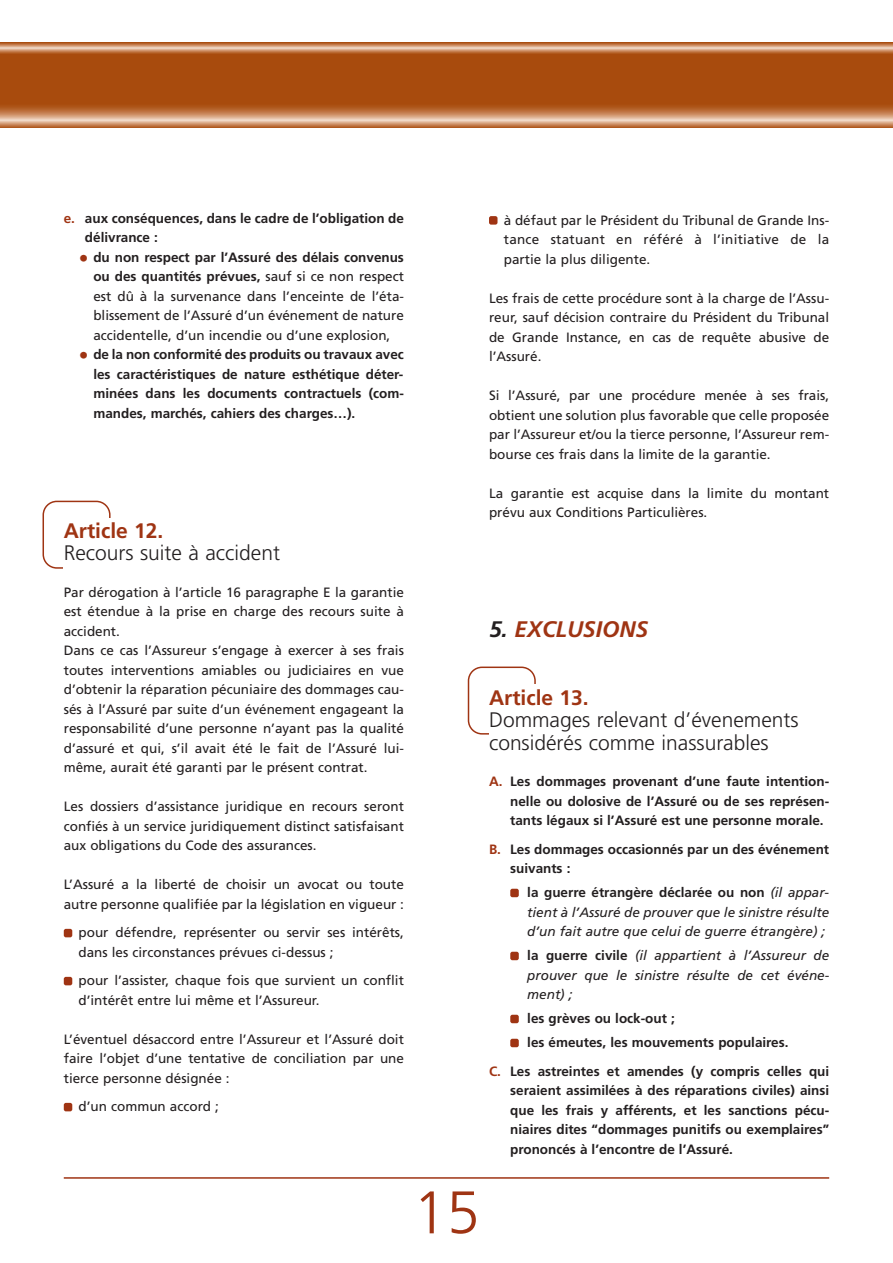
<style>
.page{position:relative;width:893px;height:1263px;background:#fff}
.page>*{position:absolute;margin:0;border:0;box-sizing:border-box;transform-origin:0 0}
.t1{font:300 60px "Frutiger";color:#9f3413}
.t2{font:italic 700 22.5px "Frutiger";color:#9f3413}
.t3{font:300 21px/22.5px "Frutiger";color:#231f20}
.t4{font:700 21px "Frutiger";color:#9f3413}
.t5{font:13.5px/19.5px "Frutiger";color:#231f20;text-align:justify}
.t6{font:700 13.5px/19.5px "Frutiger";color:#231f20}
.t7{font:italic 13.5px/19.5px "Frutiger";color:#231f20;text-align:justify}
.s1{color:#9f3413}
.s2{font-weight:700;font-size:19.5px;color:#9f3413}
.s3{font-weight:700}
.s4{font-size:19.5px;color:#9f3413}
.s5{color:#231f20}
.s6{font-weight:700;font-style:normal}
</style>
<div class="page">
<svg style="left:468px;top:666px;width:68px;height:69px"></svg>
<div style="left:489px;top:684px;width:340px;height:61px;background:#fff"></div>
<svg style="left:43px;top:501px;width:68px;height:68px"></svg>
<div style="left:64px;top:518px;width:340px;height:61px;background:#fff"></div>
<div style="left:64px;top:1103px;width:8px;height:8px;background:#9f3413;border-radius:2px"></div>
<div style="left:64px;top:977px;width:8px;height:8px;background:#9f3413;border-radius:2px"></div>
<div style="left:64px;top:929px;width:8px;height:8px;background:#9f3413;border-radius:2px"></div>
<div style="left:510px;top:1039px;width:9px;height:8px;background:#9f3413;border-radius:2px"></div>
<div style="left:510px;top:1015px;width:9px;height:8px;background:#9f3413;border-radius:2px"></div>
<div style="left:510px;top:952px;width:9px;height:8px;background:#9f3413;border-radius:2px"></div>
<div style="left:510px;top:889px;width:9px;height:8px;background:#9f3413;border-radius:2px"></div>
<div style="left:489px;top:216px;width:8px;height:9px;background:#9f3413;border-radius:2px"></div>
<hr style="left:64px;top:1177px;width:765px;height:2px;background:#9f3413">
<img style="left:0;top:42px;width:893px;height:86px">
<p class="t6" style="left:85px;top:209px;width:320px;text-indent:-21px"><span class="s1">e.</span> aux conséquences, dans le cadre de l’obligation de délivrance :</p>
<p class="t5" style="left:93px;top:248px;width:312px;text-indent:-15px"><span class="s2">•</span> <span class="s3">du non respect par l’Assuré des délais convenus ou des quantités prévues,</span> sauf si ce non respect est dû à la survenance dans l’enceinte de l’éta&shy;blissement de l’Assuré d’un événement de nature accidentelle, d’un incendie ou d’une explosion,</p>
<p class="t6" style="left:93px;top:346px;width:312px;text-align:justify;text-indent:-15px"><span class="s4">•</span> de la non conformité des produits ou travaux avec les caractéristiques de nature esthétique déter&shy;minées dans les documents contractuels (com&shy;mandes, marchés, cahiers des charges…).</p>
<h3 class="t4" style="left:64px;top:522px;width:101px">Article 12.</h3>
<h3 class="t3" style="left:64px;top:543px;width:218px">Recours suite à accident</h3>
<p class="t5" style="left:64px;top:583px;width:342px;text-align:left">Par dérogation à l’article 16 paragraphe E la garantie est étendue à la prise en charge des recours suite à accident.<br>Dans ce cas l’Assureur s’engage à exercer à ses frais toutes interventions amiables ou judiciaires en vue d’obtenir la réparation pécuniaire des dommages cau&shy;sés à l’Assuré par suite d’un événement engageant la responsabilité d’une personne n’ayant pas la qualité d’assuré et qui, s’il avait été le fait de l’Assuré lui&shy;même, aurait été garanti par le présent contrat.</p>
<p class="t5" style="left:64px;top:798px;width:342px">Les dossiers d’assistance juridique en recours seront confiés à un service juridiquement distinct satisfaisant aux obligations du Code des assurances.</p>
<p class="t5" style="left:64px;top:876px;width:342px">L’Assuré a la liberté de choisir un avocat ou toute autre personne qualifiée par la législation en vigueur :</p>
<p class="t5" style="left:79px;top:924px;width:327px">pour défendre, représenter ou servir ses intérêts, dans les circonstances prévues ci-dessus ;</p>
<p class="t5" style="left:79px;top:972px;width:327px">pour l’assister, chaque fois que survient un conflit d’intérêt entre lui même et l’Assureur.</p>
<p class="t5" style="left:64px;top:1030px;width:342px">L’éventuel désaccord entre l’Assureur et l’Assuré doit faire l’objet d’une tentative de conciliation par une tierce personne désignée :</p>
<p class="t5" style="left:79px;top:1098px;width:142px">d’un commun accord ;</p>
<p class="t5" style="left:504px;top:211px;width:327px">à défaut par le Président du Tribunal de Grande Ins&shy;tance statuant en référé à l’initiative de la partie la plus diligente.</p>
<p class="t5" style="left:489px;top:289px;width:342px">Les frais de cette procédure sont à la charge de l’Assu&shy;reur, sauf décision contraire du Président du Tribunal de Grande Instance, en cas de requête abusive de l’Assuré.</p>
<p class="t5" style="left:489px;top:387px;width:342px">Si l’Assuré, par une procédure menée à ses frais, obtient une solution plus favorable que celle proposée par l’Assureur et/ou la tierce personne, l’Assureur rem&shy;bourse ces frais dans la limite de la garantie.</p>
<p class="t5" style="left:489px;top:484px;width:342px">La garantie est acquise dans la limite du montant prévu aux Conditions Particulières.</p>
<h2 class="t2" style="left:489px;top:620px;width:161px"><span class="s5">5.</span> EXCLUSIONS</h2>
<h3 class="t4" style="left:489px;top:689px;width:101px">Article 13.</h3>
<h3 class="t3" style="left:489px;top:710px;width:311px">Dommages relevant d’évenements considérés comme inassurables</h3>
<p class="t6" style="left:510px;top:773px;width:320px;text-align:justify;text-indent:-21px"><span class="s1">A.</span> Les dommages provenant d’une faute intention&shy;nelle ou dolosive de l’Assuré ou de ses représen&shy;tants légaux si l’Assuré est une personne morale.</p>
<p class="t6" style="left:510px;top:840px;width:320px;text-indent:-21px"><span class="s1">B.</span> Les dommages occasionnés par un des événement suivants :</p>
<p class="t7" style="left:527px;top:884px;width:303px"><span class="s6">la guerre étrangère déclarée ou non</span> (il appar&shy;tient à l’Assuré de prouver que le sinistre résulte d’un fait autre que celui de guerre étrangère) ;</p>
<p class="t7" style="left:527px;top:947px;width:303px"><span class="s6">la guerre civile</span> (il appartient à l’Assureur de prouver que le sinistre résulte de cet événe&shy;ment) ;</p>
<p class="t6" style="left:527px;top:1007px;width:263px;line-height:24px">les grèves ou lock-out ;<br>les émeutes, les mouvements populaires.</p>
<p class="t6" style="left:510px;top:1062px;width:320px;text-align:justify;text-indent:-21px"><span class="s1">C.</span> Les astreintes et amendes (y compris celles qui seraient assimilées à des réparations civiles) ainsi que les frais y afférents, et les sanctions pécu&shy;niaires dites “dommages punitifs ou exemplaires” prononcés à l’encontre de l’Assuré.</p>
<h1 class="t1" style="left:413px;top:1188px;width:68px">15</h1>
</div>
